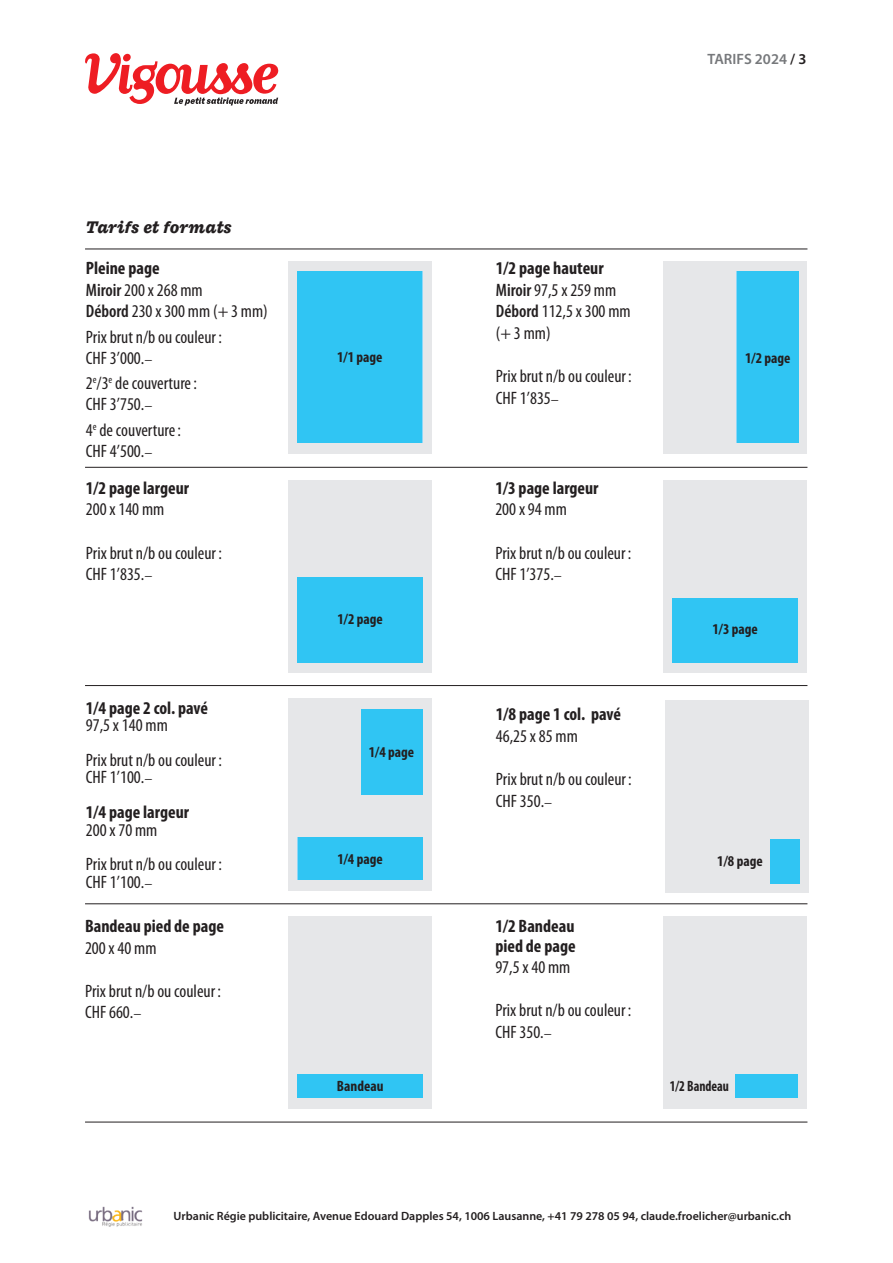
<style>
.page{position:relative;width:893px;height:1263px;background:#fff}
.page>*{position:absolute;margin:0;border:0;box-sizing:border-box;transform-origin:0 0}
.t1{font:condensed 18px/21.6px "Myriad Pro";color:#231f20}
.t2{font:700 condensed 18px/34.8px "Myriad Pro";color:#231f20}
.t3{font:italic 800 18px "Macklin Slab";letter-spacing:-.01em;color:#231f20}
.t4{font:700 condensed 15px "Myriad Pro";color:#231f20}
.t5{font:600 15px "Myriad Pro";color:#76787b}
.t6{font:700 condensed 15px "Myriad Pro";color:#231f20;scale:.9 1}
.t7{font:600 12px "Myriad Pro";color:#231f20}
.s1{font-weight:700}
.s2{font-weight:600}
.s3{font-stretch:normal;font-size:13.5px}
.s4{font-weight:400}
.s5{font-weight:400;font-stretch:normal;font-size:13.5px}
.s6{color:#231f20}
</style>
<div class="page">
<hr style="left:85px;top:249px;width:722px;height:1px;background:#231f20">
<hr style="left:85px;top:467px;width:722px;height:1px;background:#231f20">
<hr style="left:85px;top:685px;width:722px;height:1px;background:#231f20">
<hr style="left:85px;top:903px;width:722px;height:1px;background:#231f20">
<hr style="left:85px;top:1122px;width:722px;height:1px;background:#231f20">
<div style="left:663px;top:261px;width:144px;height:193px;background:#e6e7e9"></div>
<div style="left:663px;top:480px;width:144px;height:193px;background:#e6e7e9"></div>
<div style="left:672px;top:598px;width:126px;height:64px;background:#30c5f3"></div>
<div style="left:663px;top:916px;width:144px;height:193px;background:#e6e7e9"></div>
<div style="left:735px;top:1074px;width:63px;height:24px;background:#30c5f3"></div>
<div style="left:288px;top:916px;width:144px;height:193px;background:#e6e7e9"></div>
<div style="left:297px;top:1074px;width:126px;height:24px;background:#30c5f3"></div>
<div style="left:288px;top:261px;width:144px;height:193px;background:#e6e7e9"></div>
<div style="left:297px;top:271px;width:125px;height:172px;background:#30c5f3"></div>
<div style="left:737px;top:271px;width:61px;height:172px;background:#30c5f3"></div>
<div style="left:288px;top:480px;width:144px;height:193px;background:#e6e7e9"></div>
<div style="left:297px;top:577px;width:126px;height:85px;background:#30c5f3"></div>
<div style="left:288px;top:698px;width:144px;height:193px;background:#e6e7e9"></div>
<div style="left:298px;top:837px;width:124px;height:43px;background:#30c5f3"></div>
<div style="left:361px;top:709px;width:61px;height:86px;background:#30c5f3"></div>
<div style="left:665px;top:700px;width:144px;height:193px;background:#e6e7e9"></div>
<div style="left:771px;top:839px;width:29px;height:44px;background:#30c5f3"></div>
<img style="left:88px;top:1206px;width:55px;height:21px">
<svg style="left:85px;top:53px;width:194px;height:53px"></svg>
<p class="t3" style="left:85px;top:216px;width:148px">Tarifs et formats</p>
<p class="t1" style="left:86px;top:257px;width:183px"><span class="s1">Pleine page<br></span><span class="s2">Miroir</span> 200 x 268 mm<br><span class="s2">Débord</span> 230 x 300 mm (+ 3 mm)</p>
<p class="t1" style="left:86px;top:326px;width:137px;line-height:21px">Prix brut n/b ou couleur :<br>CHF 3’000.<span class="s3">−</span></p>
<p class="t1" style="left:86px;top:373px;width:112px;line-height:21px">2<sup>e</sup>/3<sup>e</sup> de couverture:<br>CHF 3’750.<span class="s3">−</span></p>
<p class="t1" style="left:86px;top:419px;width:97px;line-height:21px">4<sup>e</sup> de couverture:<br>CHF 4’500.<span class="s3">−</span></p>
<p class="t2" style="left:86px;top:470px;width:105px">1/2 page largeur</p>
<p class="t1" style="left:86px;top:498px;width:80px">200 x 140 mm</p>
<p class="t1" style="left:86px;top:542px;width:137px">Prix brut n/b ou couleur :<br>CHF 1’835.<span class="s3">−</span></p>
<p class="t2" style="left:86px;top:690px;width:124px">1/4 page 2 col. pavé</p>
<p class="t1" style="left:86px;top:707px;width:137px;line-height:34.8px">97,5 x 140 mm<br>Prix brut n/b ou couleur :</p>
<p class="t2" style="left:86px;top:759px;width:105px"><span class="s4">CHF 1’100.</span><span class="s5">−<br></span>1/4 page largeur</p>
<p class="t1" style="left:86px;top:812px;width:137px;line-height:34.8px">200 x 70 mm<br>Prix brut n/b ou couleur :</p>
<p class="t1" style="left:86px;top:871px;width:68px">CHF 1’100.<span class="s3">−</span></p>
<p class="t2" style="left:85px;top:908px;width:140px">Bandeau pied de page</p>
<p class="t1" style="left:85px;top:937px;width:73px">200 x 40 mm</p>
<p class="t1" style="left:85px;top:980px;width:137px">Prix brut n/b ou couleur :<br>CHF 660.<span class="s3">−</span></p>
<p class="t5" style="left:708px;top:50px;width:100px">TARIFS 2024 <span class="s6">/ 3</span></p>
<p class="t1" style="left:496px;top:257px;width:136px"><span class="s1">1/2 page hauteur<br></span><span class="s2">Miroir</span> 97,5 x 259 mm<br><span class="s2">Débord</span> 112,5 x 300 mm (+ 3 mm)</p>
<p class="t1" style="left:496px;top:365px;width:137px">Prix brut n/b ou couleur :<br>CHF 1’835<span class="s3">−</span></p>
<p class="t4" style="left:337px;top:348px;width:47px">1/1 page</p>
<p class="t4" style="left:745px;top:348px;width:47px">1/2 page</p>
<p class="t4" style="left:337px;top:609px;width:47px">1/2 page</p>
<p class="t4" style="left:369px;top:743px;width:47px">1/4 page</p>
<p class="t4" style="left:337px;top:850px;width:47px">1/4 page</p>
<p class="t2" style="left:495px;top:470px;width:105px">1/3 page largeur</p>
<p class="t1" style="left:495px;top:498px;width:73px">200 x 94 mm</p>
<p class="t1" style="left:495px;top:542px;width:137px">Prix brut n/b ou couleur :<br>CHF 1’375.<span class="s3">−</span></p>
<p class="t2" style="left:496px;top:697px;width:126px">1/8 page 1 col. pavé</p>
<p class="t1" style="left:496px;top:725px;width:83px">46,25 x 85 mm</p>
<p class="t1" style="left:496px;top:768px;width:137px">Prix brut n/b ou couleur :<br>CHF 350.<span class="s3">−</span></p>
<p class="t2" style="left:495px;top:916px;width:82px;line-height:19.5px">1/2 Bandeau pied de page</p>
<p class="t1" style="left:495px;top:956px;width:77px">97,5 x 40 mm</p>
<p class="t1" style="left:495px;top:999px;width:137px">Prix brut n/b ou couleur :<br>CHF 350.<span class="s3">−</span></p>
<p class="t4" style="left:712px;top:619px;width:47px">1/3 page</p>
<p class="t4" style="left:717px;top:852px;width:47px">1/8 page</p>
<p class="t4" style="left:337px;top:1077px;width:48px">Bandeau</p>
<p class="t6" style="left:670px;top:1077px;width:67px">1/2 Bandeau</p>
<p class="t7" style="left:174px;top:1209px;width:619px">Urbanic Régie publicitaire, Avenue Edouard Dapples 54, 1006 Lausanne, +41 79 278 05 94, claude.froelicher@urbanic.ch</p>
</div>
